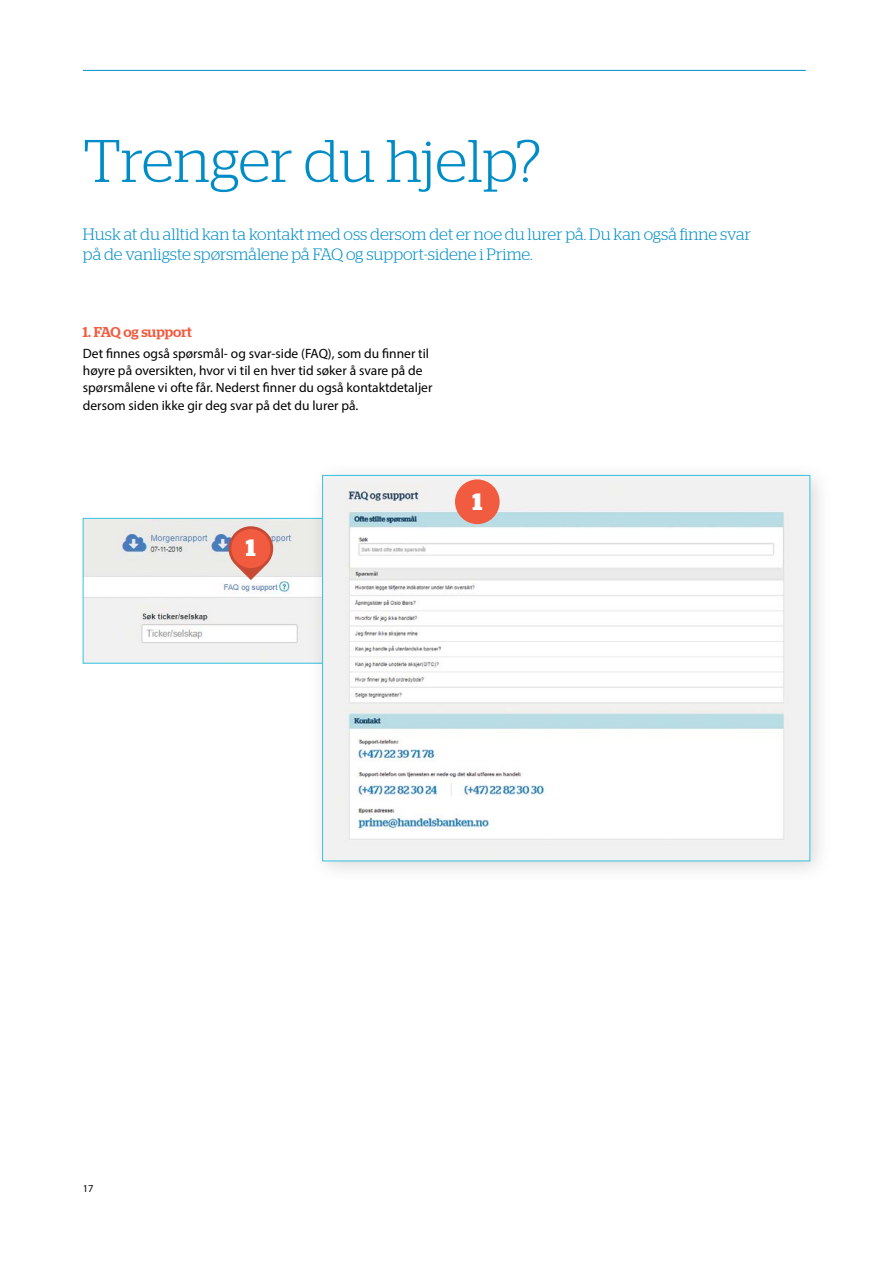
<style>
.page{position:relative;width:893px;height:1263px;background:#fff}
.page>*{position:absolute;margin:0;border:0;box-sizing:border-box;transform-origin:0 0}
.t1{font:300 60px "Stag";letter-spacing:-.005em;color:#008dc7}
.t2{font:700 23.7px "Stag";color:#fff}
.t3{font:300 16.5px/20.2px "Stag";color:#008dc7}
.t4{font:500 14.25px "Stag";color:#f15b40}
.t5{font:13.5px/17.2px "Myriad Pro";color:#000}
.t6{font:10.5px "Myriad Pro";color:#000}
</style>
<div class="page">
<hr style="left:83px;top:70px;width:723px;height:1px;background:#008dc7">
<img style="left:85px;top:520px;width:223px;height:141px">
<div style="left:83px;top:518px;width:355px;height:145px;border:1px solid #34c3e0"></div>
<div style="left:308px;top:461px;width:525px;height:423px;background:#000;opacity:.15"></div>
<img style="left:324px;top:477px;width:484px;height:382px">
<svg style="left:226px;top:524px;width:49px;height:56px;background:#e48e7f"></svg>
<div style="left:455px;top:479px;width:45px;height:45px;background:#f15b40;border-radius:50%"></div>
<hr style="left:892px;top:0;width:1px;height:1263px;background:#008dc7">
<h1 class="t1" style="left:83px;top:127px;width:460px">Trenger du hjelp?</h1>
<p class="t3" style="left:83px;top:224px;width:670px">Husk at du alltid kan ta kontakt med oss dersom det er noe du lurer på. Du kan også finne svar på de vanligste spørsmålene på FAQ og support-sidene i Prime.</p>
<p class="t4" style="left:83px;top:323px;width:110px">1. FAQ og support</p>
<p class="t5" style="left:83px;top:344px;width:351px">Det finnes også spørsmål- og svar-side (FAQ), som du finner til høyre på oversikten, hvor vi til en hver tid søker å svare på de spørsmålene vi ofte får. Nederst finner du også kontaktdetaljer dersom siden ikke gir deg svar på det du lurer på.</p>
<h2 class="t2" style="left:246px;top:534px;width:11px">1</h2>
<h2 class="t2" style="left:472px;top:487px;width:11px">1</h2>
<p class="t6" style="left:83px;top:1182px;width:12px">17</p>
</div>
